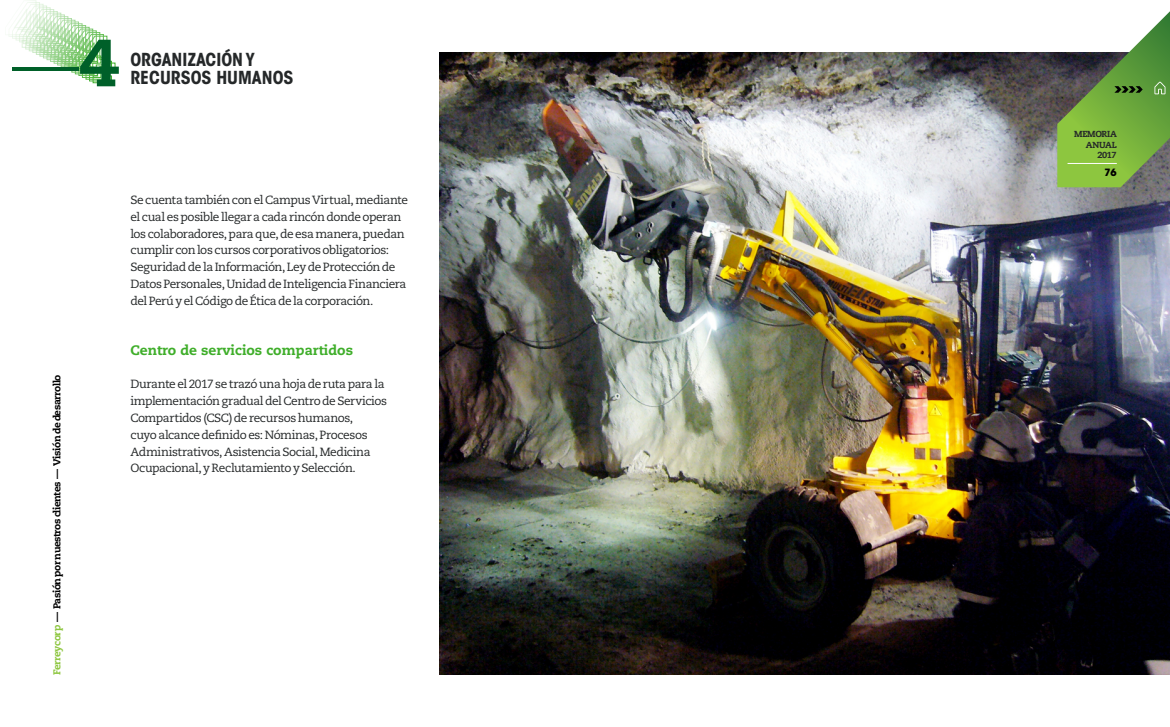
<style>
.page{position:relative;width:1170px;height:727px;background:#fff}
.page>*{position:absolute;margin:0;border:0;box-sizing:border-box;transform-origin:0 0}
.t1{font:300 66.5px "Caecilia LT Std";color:#006029}
.t2{font:700 condensed 17.75px "ITC Avant Garde Std";color:#252829}
.t3{font:800 13.75px "Caecilia LT Std";color:#3fae2a}
.t4{font:11.88px/16.8px "Caecilia LT Std";letter-spacing:-.035em;color:#252829}
.t5{font:800 10px "Caecilia LT Std";letter-spacing:-.045em;color:#000}
.t6{font:700 10px "ITC Avant Garde Std";color:#000}
.t7{font:800 8.75px/10.5px "Caecilia LT Std";letter-spacing:-.03em;color:#252829;text-align:right}
.s1{font-weight:800}
.s2{color:#8dc63f}
</style>
<div class="page">
<img style="left:439px;top:52px;width:730px;height:622px">
<svg style="left:1057px;top:12px;width:112px;height:175px"></svg>
<hr style="left:1067px;top:163px;width:49px;height:1px;background:#fff">
<svg style="left:8px;top:0;width:107px;height:83px"></svg>
<h1 class="t1" style="left:13px;top:26px;width:107px">—<span class="s1">4</span></h1>
<h2 class="t2" style="left:130px;top:49px;width:126px">ORGANIZACIÓN Y</h2>
<h2 class="t2" style="left:130px;top:66px;width:164px">RECURSOS HUMANOS</h2>
<p class="t5" style="left:51px;top:674px;width:302px;rotate:-90deg"><span class="s2">Ferreycorp</span> — Pasión por nuestros clientes — Visión de desarrollo</p>
<p class="t4" style="left:130px;top:192px;width:279px">Se cuenta también con el Campus Virtual, mediante el cual es posible llegar a cada rincón donde operan los colaboradores, para que, de esa manera, puedan cumplir con los cursos corporativos obligatorios:<br>Seguridad de la Información, Ley de Protección de Datos Personales, Unidad de Inteligencia Financiera del Perú y el Código de Ética de la corporación.</p>
<p class="t3" style="left:130px;top:341px;width:224px">Centro de servicios compartidos</p>
<p class="t4" style="left:130px;top:376px;width:258px">Durante el 2017 se trazó una hoja de ruta para la implementación gradual del Centro de Servicios Compartidos (CSC) de recursos humanos,<br>cuyo alcance definido es: Nóminas, Procesos Administrativos, Asistencia Social, Medicina Ocupacional, y Reclutamiento y Selección.</p>
<p class="t7" style="left:1074px;top:129px;width:44px">MEMORIA<br>ANUAL<br>2017</p>
<p class="t6" style="left:1104px;top:165px;width:14px">76</p>
</div>
